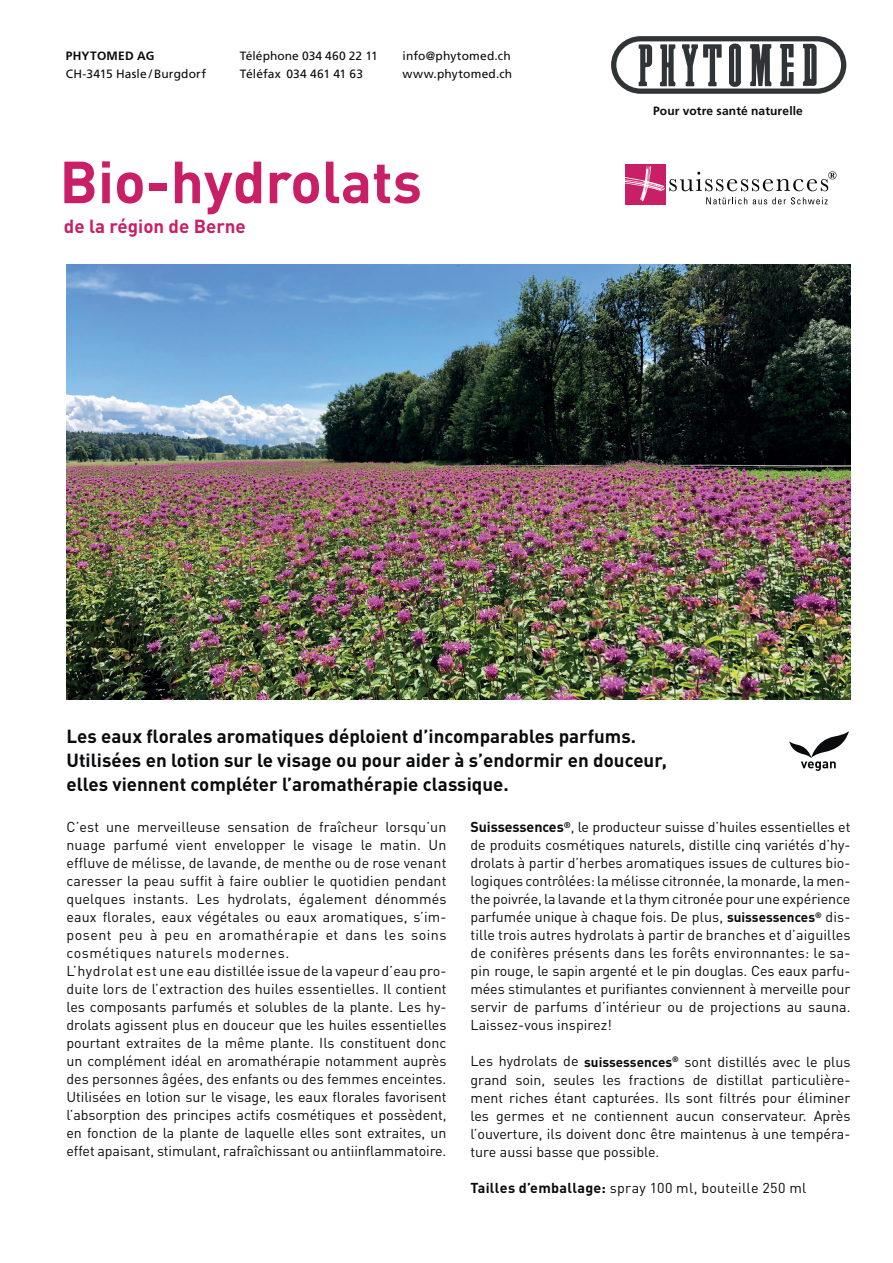
<style>
.page{position:relative;width:893px;height:1263px;background:#fff}
.page>*{position:absolute;margin:0;border:0;box-sizing:border-box;transform-origin:0 0}
.t1{font:700 58.35px "DIN Pro";color:#c91f66}
.t2{font:700 18.75px/24px "DIN Pro";color:#090b0d}
.t3{font:700 18.75px "DIN Pro";color:#c91f66}
.t4{font:14.25px/18px "DIN Pro";color:#090b0d;text-align:justify}
.t5{font:14.25px "DIN Pro";letter-spacing:.02em;color:#090b0d}
.t6{font:12px "Frutiger LT Std";letter-spacing:.01em;color:#090b0d}
.t7{font:700 12px "Frutiger LT Std";letter-spacing:.01em;color:#090b0d}
.t8{font:700 12px "Frutiger CE";letter-spacing:.02em;color:#090b0d}
.s1{font-weight:700}
.s2{font-weight:700;font-size:13.5px}
</style>
<div class="page">
<svg style="left:611px;top:36px;width:235px;height:58px"></svg>
<hr style="left:66px;top:682px;width:782px;height:2px;background:#303436">
<svg style="left:789px;top:731px;width:60px;height:40px"></svg>
<div style="left:626px;top:164px;width:40px;height:40px;background:#c91f66"></div>
<svg style="left:625px;top:165px;width:211px;height:39px"></svg>
<img style="left:67px;top:264px;width:783px;height:435px">
<p class="t8" style="left:66px;top:49px;width:90px">PHYTOMED AG</p>
<p class="t6" style="left:240px;top:49px;width:139px">Téléphone 034 460 22 11</p>
<p class="t6" style="left:403px;top:49px;width:110px">info@phytomed.ch</p>
<p class="t6" style="left:66px;top:67px;width:142px">CH-3415 Hasle / Burgdorf</p>
<p class="t6" style="left:240px;top:67px;width:125px">Téléfax 034 461 41 63</p>
<p class="t6" style="left:403px;top:67px;width:111px">www.phytomed.ch</p>
<h1 class="t1" style="left:60px;top:142px;width:364px">Bio-hydrolats</h1>
<h2 class="t3" style="left:64px;top:214px;width:183px">de la région de Berne</h2>
<p class="t7" style="left:653px;top:104px;width:151px">Pour votre santé naturelle</p>
<h2 class="t2" style="left:67px;top:724px;width:602px">Les eaux florales aromatiques déploient d’incomparables parfums.<br>Utilisées en lotion sur le visage ou pour aider à s’endormir en douceur, elles viennent compléter l’aromathérapie classique.</h2>
<p class="t4" style="left:67px;top:818px;width:381px;text-align:left">C’est une merveilleuse sensation de fraîcheur lorsqu’un nuage parfumé vient envelopper le visage le matin. Un effluve de mélisse, de lavande, de menthe ou de rose venant caresser la peau suffit à faire oublier le quotidien pendant quelques instants. Les hydrolats, également dénommés eaux florales, eaux végétales ou eaux aromatiques, s’im&shy;posent peu à peu en aromathérapie et dans les soins cosmétiques naturels modernes.<br>L’hydrolat est une eau distillée issue de la vapeur d’eau pro&shy;duite lors de l’extraction des huiles essentielles. Il contient les composants parfumés et solubles de la plante. Les hy&shy;drolats agissent plus en douceur que les huiles essentielles pourtant extraites de la même plante. Ils constituent donc un complément idéal en aromathérapie notamment auprès des personnes âgées, des enfants ou des femmes enceintes.<br>Utilisées en lotion sur le visage, les eaux florales favorisent l’absorption des principes actifs cosmétiques et possèdent, en fonction de la plante de laquelle elles sont extraites, un effet apaisant, stimulant, rafraîchissant ou antiinflammatoire.</p>
<p class="t4" style="left:470px;top:818px;width:382px"><span class="s1">Suissessences</span><sup>®</sup>, le producteur suisse d’huiles essentielles et de produits cosmétiques naturels, distille cinq variétés d’hy&shy;drolats à partir d’herbes aromatiques issues de cultures bio&shy;logiques contrôlées: la mélisse citronnée, la monarde, la men&shy;the poivrée, la lavande et la thym citronée pour une expérience parfumée unique à chaque fois. De plus, <span class="s2">suissessences</span><sup>®</sup> dis&shy;tille trois autres hydrolats à partir de branches et d’aiguilles de conifères présents dans les forêts environnantes: le sa&shy;pin rouge, le sapin argenté et le pin douglas. Ces eaux parfu&shy;mées stimulantes et purifiantes conviennent à merveille pour servir de parfums d’intérieur ou de projections au sauna.<br>Laissez-vous inspirez!</p>
<p class="t4" style="left:470px;top:1052px;width:381px">Les hydrolats de <span class="s2">suissessences</span><sup>®</sup> sont distillés avec le plus grand soin, seules les fractions de distillat particulière&shy;ment riches étant capturées. Ils sont filtrés pour éliminer les germes et ne contiennent aucun conservateur. Après l’ouverture, ils doivent donc être maintenus à une tempéra&shy;ture aussi basse que possible.</p>
<p class="t5" style="left:470px;top:1178px;width:337px"><span class="s1">Tailles d’emballage:</span> spray 100 ml, bouteille 250 ml</p>
</div>
